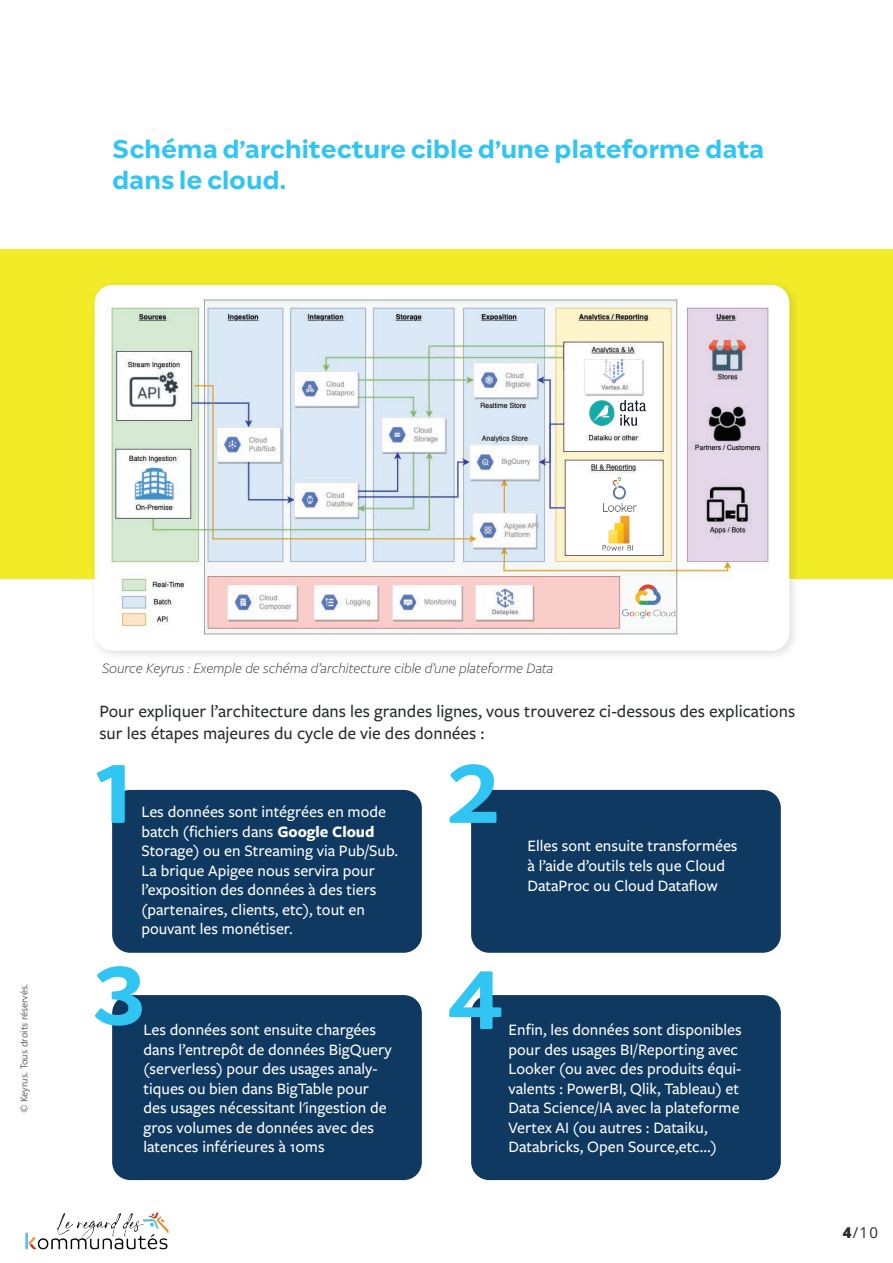
<style>
.page{position:relative;width:893px;height:1263px;background:#fff}
.page>*{position:absolute;margin:0;border:0;box-sizing:border-box;transform-origin:0 0}
.t1{font:600 82.5px "Engram";color:#30c5f3}
.t2{font:600 25.5px/30.6px "Engram";color:#30c5f3}
.t3{font:500 18px/21.6px "Freight Sans Pro";color:#292c2f}
.t4{font:500 16.5px/19.5px "Freight Sans Pro";color:#fff}
.t5{font:italic 300 15px "Freight Sans Pro";color:#292c2f}
.t6{font:15px "Open Sans";color:#292c2f}
.t7{font:9.6px "Segoe UI";color:#5c5c5c}
.s1{font-weight:700}
.s2{font-weight:800}
</style>
<div class="page">
<div style="left:0;top:249px;width:893px;height:329px;background:#f1eb28"></div>
<div style="left:112px;top:790px;width:310px;height:163px;background:#0f3960;border-radius:18px"></div>
<div style="left:471px;top:790px;width:310px;height:163px;background:#0f3960;border-radius:18px"></div>
<div style="left:112px;top:995px;width:310px;height:185px;background:#0f3960;border-radius:18px"></div>
<div style="left:471px;top:995px;width:310px;height:185px;background:#0f3960;border-radius:18px"></div>
<div style="left:89px;top:280px;width:712px;height:382px;background:#231f20;opacity:.14"></div>
<div style="left:95px;top:285px;width:694px;height:366px;background:#fff;border-radius:18px"></div>
<img style="left:107px;top:299px;width:663px;height:336px">
<img style="left:25px;top:1212px;width:144px;height:38px">
<div style="left:577px;top:397px;width:80px;height:36px;background:#fff"></div>
<img style="left:587px;top:396px;width:61px;height:30px">
<div style="left:575px;top:474px;width:80px;height:77px;background:#fff"></div>
<div style="left:622px;top:577px;width:53px;height:53px;background:#f9fafa"></div>
<img style="left:635px;top:584px;width:26px;height:21px">
<img style="left:622px;top:605px;width:55px;height:18px">
<img style="left:603px;top:478px;width:34px;height:33px">
<img style="left:602px;top:515px;width:31px;height:36px">
<h2 class="t2" style="left:112px;top:134px;width:654px">Schéma d’architecture cible d’une plateforme data dans le cloud.</h2>
<p class="t7" style="left:15px;top:1113px;width:131px;rotate:-90deg">© Keyrus. Tous droits réservés.</p>
<p class="t5" style="left:102px;top:658px;width:453px">Source Keyrus : Exemple de schéma d’architecture cible d’une plateforme Data</p>
<p class="t3" style="left:99px;top:700px;width:697px">Pour expliquer l’architecture dans les grandes lignes, vous trouverez ci-dessous des explications sur les étapes majeures du cycle de vie des données :</p>
<h1 class="t1" style="left:94px;top:738px;width:44px">1</h1>
<h1 class="t1" style="left:447px;top:738px;width:54px">2</h1>
<p class="t4" style="left:141px;top:802px;width:258px">Les données sont intégrées en mode batch (fichiers dans <span class="s1">Google Cloud </span>Storage) ou en Streaming via Pub/Sub.<br>La brique Apigee nous servira pour l’exposition des données à des tiers (partenaires, clients, etc), tout en pouvant les monétiser.</p>
<p class="t4" style="left:527px;top:835px;width:212px">Elles sont ensuite transformées à l’aide d’outils tels que Cloud<br>DataProc ou Cloud Dataflow</p>
<h1 class="t1" style="left:94px;top:940px;width:54px">3</h1>
<h1 class="t1" style="left:447px;top:944px;width:58px">4</h1>
<p class="t4" style="left:143px;top:1019px;width:250px">Les données sont ensuite chargées dans l’entrepôt de données BigQuery (serverless) pour des usages analy&shy;tiques ou bien dans BigTable pour des usages nécessitant l'ingestion de gros volumes de données avec des latences inférieures à 10ms</p>
<p class="t4" style="left:508px;top:1019px;width:235px">Enfin, les données sont disponibles pour des usages BI/Reporting avec Looker (ou avec des produits équi&shy;valents : PowerBI, Qlik, Tableau) et Data Science/IA avec la plateforme Vertex AI (ou autres : Dataiku, Databricks, Open Source,etc…)</p>
<p class="t6" style="left:843px;top:1222px;width:37px"><span class="s2">4</span>/10</p>
</div>
